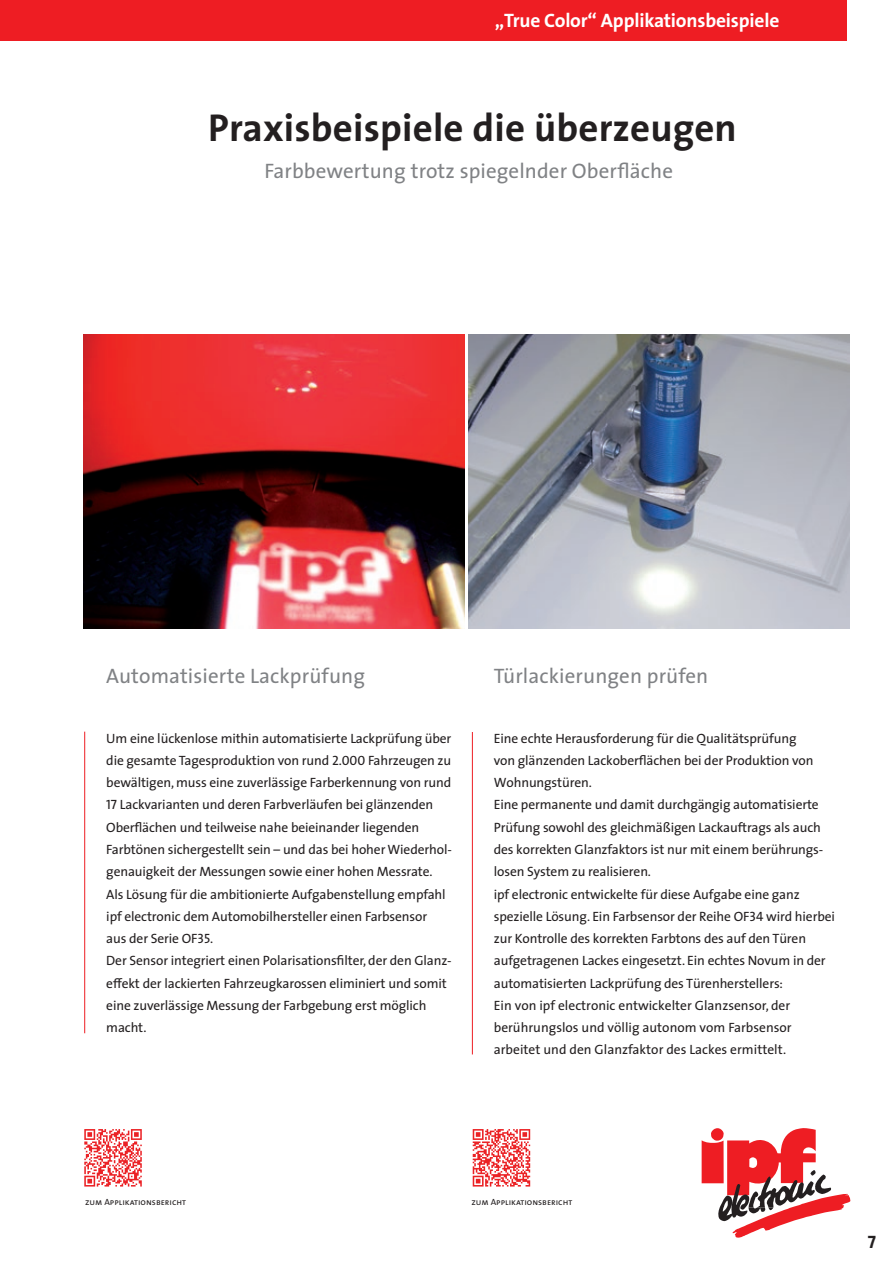
<style>
.page{position:relative;width:893px;height:1263px;background:#fff}
.page>*{position:absolute;margin:0;border:0;box-sizing:border-box;transform-origin:0 0}
.t1{font:700 39px "The Sans";letter-spacing:.005em;color:#231f20}
.t2{font:21px "The Sans";letter-spacing:.005em;color:#808285}
.t3{font:700 19.5px "The Sans";letter-spacing:-.01em;color:#fff}
.t4{font:18px "The Sans Bold Caps";color:#231f20}
.t5{font:13.5px/22.2px "The Sans";letter-spacing:-.01em;color:#231f20}
.t6{font:9px "The Sans Caps";color:#231f20}
.s1{font-family:"The Sans Caps"}
</style>
<div class="page">
<img style="left:84px;top:334px;width:381px;height:294px">
<img style="left:469px;top:334px;width:380px;height:294px">
<div style="left:0;top:0;width:846px;height:40px;background:#ee1d23"></div>
<hr style="left:84px;top:732px;width:1px;height:301px;background:#ee1d23">
<hr style="left:472px;top:732px;width:1px;height:322px;background:#ee1d23">
<svg style="left:84px;top:1129px;width:58px;height:57px"></svg>
<svg style="left:472px;top:1129px;width:59px;height:58px"></svg>
<svg style="left:473px;top:1129px;width:57px;height:57px"></svg>
<svg style="left:702px;top:1128px;width:149px;height:110px"></svg>
<h3 class="t3" style="left:495px;top:4px;width:286px">„True Color“ Applikationsbeispiele</h3>
<h1 class="t1" style="left:208px;top:95px;width:530px">Praxisbeispiele die überzeugen</h1>
<h2 class="t2" style="left:264px;top:154px;width:410px">Farbbewertung trotz spiegelnder Oberfläche</h2>
<h2 class="t2" style="left:106px;top:659px;width:260px">Automatisierte Lackprüfung</h2>
<p class="t5" style="left:106px;top:726px;width:347px">Um eine lückenlose mithin automatisierte Lackprüfung über die gesamte Tagesproduktion von rund <span class="s1">2.000</span> Fahrzeugen zu bewältigen, muss eine zuverlässige Farberkennung von rund <span class="s1">17</span> Lackvarianten und deren Farbverläufen bei glänzenden Oberflächen und teilweise nahe beieinander liegenden Farbtönen sichergestellt sein – und das bei hoher Wiederhol&shy;genauigkeit der Messungen sowie einer hohen Messrate.<br>Als Lösung für die ambitionierte Aufgabenstellung empfahl ipf electronic dem Automobilhersteller einen Farbsensor<br>aus der Serie OF<span class="s1">35</span>.<br>Der Sensor integriert einen Polarisationsfilter, der den Glanz&shy;effekt der lackierten Fahrzeugkarossen eliminiert und somit eine zuverlässige Messung der Farbgebung erst möglich macht.</p>
<h2 class="t2" style="left:494px;top:659px;width:216px">Türlackierungen prüfen</h2>
<p class="t5" style="left:494px;top:726px;width:343px">Eine echte Herausforderung für die Qualitätsprüfung<br>von glänzenden Lackoberflächen bei der Produktion von Wohnungstüren.<br>Eine permanente und damit durchgängig automatisierte Prüfung sowohl des gleichmäßigen Lackauftrags als auch des korrekten Glanzfaktors ist nur mit einem berührungs&shy;losen System zu realisieren.<br>ipf electronic entwickelte für diese Aufgabe eine ganz spezielle Lösung. Ein Farbsensor der Reihe OF<span class="s1">34</span> wird hierbei zur Kontrolle des korrekten Farbtons des auf den Türen aufgetragenen Lackes eingesetzt. Ein echtes Novum in der automatisierten Lackprüfung des Türenherstellers:<br>Ein von ipf electronic entwickelter Glanzsensor, der berührungslos und völlig autonom vom Farbsensor arbeitet und den Glanzfaktor des Lackes ermittelt.</p>
<p class="t6" style="left:85px;top:1195px;width:102px">zum Applikationsbericht</p>
<p class="t6" style="left:471px;top:1195px;width:102px">zum Applikationsbericht</p>
<h3 class="t4" style="left:868px;top:1226px;width:10px">7</h3>
</div>
